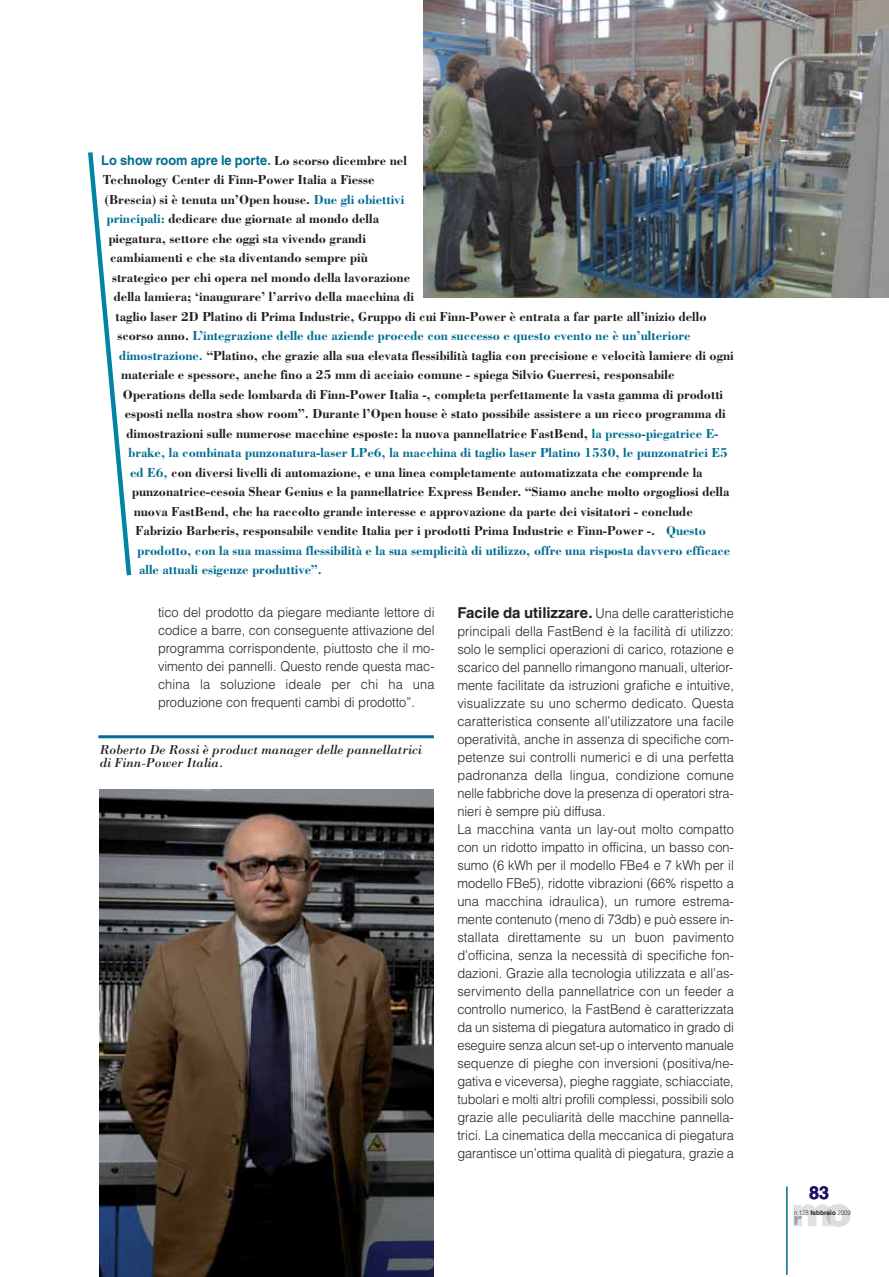
<style>
.page{position:relative;width:889px;height:1277px;background:#fff}
.page>*{position:absolute;margin:0;border:0;box-sizing:border-box;transform-origin:0 0}
.t1{font:700 18px "Helvetica LT";color:#1b1464}
.t2{font:300 13.5px/18px "Helvetica LT";color:#231f20;scale:.95 1}
.t3{font:700 13.5px "Bodoni LT";color:#231f20;scale:.95 1}
.t4{font:700 13.5px "Bodoni LT";color:#006d91;scale:.95 1}
.t5{font:italic 13.5px/13.5px "Bodoni LT";color:#231f20}
.t6{font:700 13.5px "Helvetica LT";color:#006d91;scale:.95 1}
.t7{font:300 6.6px "Helvetica LT";color:#231f20;scale:.9 1}
.s1{font-family:"Bodoni LT";color:#231f20}
.s2{color:#006d91}
.s3{color:#231f20}
.s4{font-weight:700;font-size:15px}
.s5{font-weight:700}
</style>
<div class="page">
<svg style="left:793px;top:1204px;width:57px;height:23px"></svg>
<hr style="left:786px;top:1186px;width:1px;height:89px;background:#006d91">
<svg style="left:88px;top:152px;width:43px;height:423px"></svg>
<img style="left:99px;top:789px;width:334px;height:488px">
<img style="left:423px;top:0;width:465px;height:298px">
<hr style="left:98px;top:735px;width:336px;height:3px;background:#006d91">
<p class="t6" style="left:101px;top:155px;width:323px">Lo show room apre le porte. <span class="s1">Lo scorso dicembre nel</span></p>
<p class="t3" style="left:103px;top:174px;width:287px">Technology Center di Finn-Power Italia a Fiesse</p>
<p class="t3" style="left:105px;top:194px;width:317px">(Brescia) si è tenuta un’Open house. <span class="s2">Due gli obiettivi</span></p>
<p class="t3" style="left:107px;top:213px;width:288px"><span class="s2">principali:</span> dedicare due giornate al mondo della</p>
<p class="t3" style="left:108px;top:233px;width:272px">piegatura, settore che oggi sta vivendo grandi</p>
<p class="t3" style="left:110px;top:252px;width:272px">cambiamenti e che sta diventando sempre più</p>
<p class="t3" style="left:112px;top:272px;width:315px">strategico per chi opera nel mondo della lavorazione</p>
<p class="t3" style="left:114px;top:291px;width:317px">della lamiera; ‘inaugurare’ l’arrivo della macchina di</p>
<p class="t3" style="left:116px;top:311px;width:623px">taglio laser 2D Platino di Prima Industrie, Gruppo di cui Finn-Power è entrata a far parte all’inizio dello</p>
<p class="t4" style="left:117px;top:330px;width:605px"><span class="s3">scorso anno.</span> L’integrazione delle due aziende procede con successo e questo evento ne è un’ulteriore</p>
<p class="t3" style="left:119px;top:350px;width:648px"><span class="s2">dimostrazione.</span> “Platino, che grazie alla sua elevata flessibilità taglia con precisione e velocità lamiere di ogni</p>
<p class="t3" style="left:121px;top:369px;width:584px">materiale e spessore, anche fino a 25 mm di acciaio comune - spiega Silvio Guerresi, responsabile</p>
<p class="t3" style="left:123px;top:389px;width:633px">Operations della sede lombarda di Finn-Power Italia -, completa perfettamente la vasta gamma di prodotti</p>
<p class="t3" style="left:125px;top:408px;width:634px">esposti nella nostra show room”. Durante l’Open house è stato possibile assistere a un ricco programma di</p>
<p class="t3" style="left:126px;top:428px;width:624px">dimostrazioni sulle numerose macchine esposte: la nuova pannellatrice FastBend, <span class="s2">la presso-piegatrice E-</span></p>
<p class="t4" style="left:128px;top:447px;width:632px">brake, la combinata punzonatura-laser LPe6, la macchina di taglio laser Platino 1530, le punzonatrici E5</p>
<p class="t3" style="left:130px;top:467px;width:604px"><span class="s2">ed E6,</span> con diversi livelli di automazione, e una linea completamente automatizzata che comprende la</p>
<p class="t3" style="left:132px;top:486px;width:630px">punzonatrice-cesoia Shear Genius e la pannellatrice Express Bender. “Siamo anche molto orgogliosi della</p>
<p class="t3" style="left:134px;top:506px;width:590px">nuova FastBend, che ha raccolto grande interesse e approvazione da parte dei visitatori - conclude</p>
<p class="t3" style="left:135px;top:525px;width:602px">Fabrizio Barberis, responsabile vendite Italia per i prodotti Prima Industrie e Finn-Power -. <span class="s2">Questo</span></p>
<p class="t4" style="left:137px;top:545px;width:625px">prodotto, con la sua massima flessibilità e la sua semplicità di utilizzo, offre una risposta davvero efficace</p>
<p class="t4" style="left:139px;top:564px;width:194px">alle attuali esigenze produttive”.</p>
<p class="t2" style="left:158px;top:604px;width:293px;text-align:justify">tico del prodotto da piegare mediante lettore di codice a barre, con conseguente attivazione del programma corrispondente, piuttosto che il mo&shy;vimento dei pannelli. Questo rende questa mac&shy;china la soluzione ideale per chi ha una produzione con frequenti cambi di prodotto”.</p>
<p class="t5" style="left:100px;top:743px;width:323px">Roberto De Rossi è product manager delle pannellatrici di Finn-Power Italia.</p>
<p class="t2" style="left:457px;top:605px;width:292px"><span class="s4">Facile da utilizzare.</span> Una delle caratteristiche principali della FastBend è la facilità di utilizzo: solo le semplici operazioni di carico, rotazione e scarico del pannello rimangono manuali, ulterior&shy;mente facilitate da istruzioni grafiche e intuitive, visualizzate su uno schermo dedicato. Questa caratteristica consente all’utilizzatore una facile operatività, anche in assenza di specifiche com&shy;petenze sui controlli numerici e di una perfetta padronanza della lingua, condizione comune nelle fabbriche dove la presenza di operatori stra&shy;nieri è sempre più diffusa.<br>La macchina vanta un lay-out molto compatto con un ridotto impatto in officina, un basso con&shy;sumo (6 kWh per il modello FBe4 e 7 kWh per il modello FBe5), ridotte vibrazioni (66% rispetto a una macchina idraulica), un rumore estrema&shy;mente contenuto (meno di 73db) e può essere in&shy;stallata direttamente su un buon pavimento d’officina, senza la necessità di specifiche fon&shy;dazioni. Grazie alla tecnologia utilizzata e all’as&shy;servimento della pannellatrice con un feeder a controllo numerico, la FastBend è caratterizzata da un sistema di piegatura automatico in grado di eseguire senza alcun set-up o intervento manuale sequenze di pieghe con inversioni (positiva/ne&shy;gativa e viceversa), pieghe raggiate, schiacciate, tubolari e molti altri profili complessi, possibili solo grazie alle peculiarità delle macchine pannella&shy;trici. La cinematica della meccanica di piegatura garantisce un’ottima qualità di piegatura, grazie a</p>
<p class="t1" style="left:809px;top:1186px;width:22px">83</p>
<p class="t7" style="left:794px;top:1209px;width:64px">n.128 <span class="s5">febbraio</span> 2009</p>
</div>
